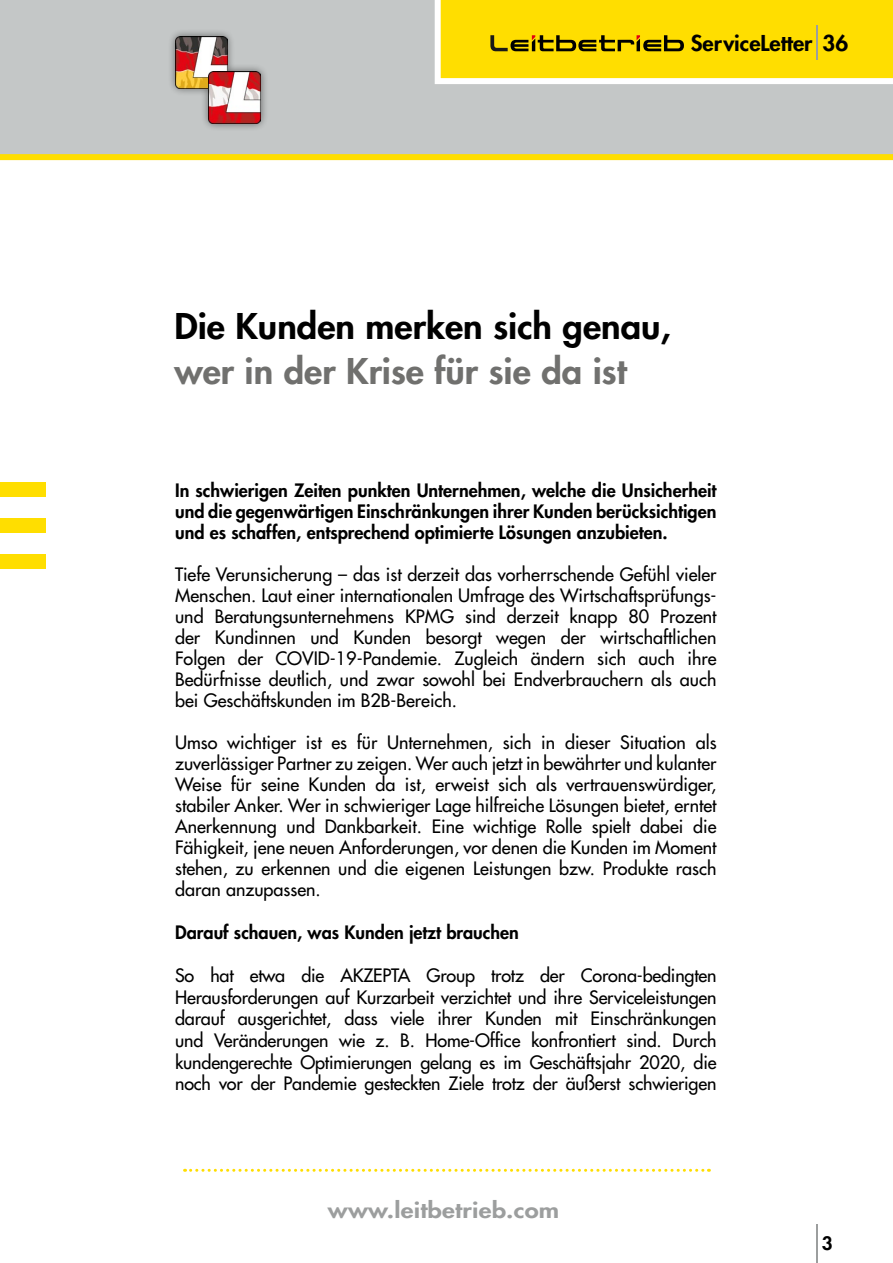
<style>
.page{position:relative;width:893px;height:1263px;background:#fff}
.page>*{position:absolute;margin:0;border:0;box-sizing:border-box;transform-origin:0 0}
.t1{font:800 34.5px "Futura Std";color:#000;scale:1.05 1}
.t2{font:800 34.5px "Futura Std";color:#70706e;scale:1.05 1}
.t3{font:800 21.3px "Futura Std";letter-spacing:.01em;color:#9c9e9e;scale:1.19 1}
.t4{font:800 21.3px "Futura Std";color:#000;scale:1.05 1}
.t5{font:500 18px/21px "Futura Std";color:#000;text-align:justify}
.t6{font:800 18px/21px "Futura Std";color:#000;text-align:justify}
.t7{font:800 18px "Futura Std";color:#000;scale:1.05 1}
</style>
<div class="page">
<div style="left:0;top:0;width:893px;height:154px;background:#c4c7c7"></div>
<div style="left:0;top:154px;width:893px;height:6px;background:#ffde00"></div>
<div style="left:0;top:518px;width:46px;height:15px;background:#ffde00"></div>
<div style="left:0;top:482px;width:46px;height:15px;background:#ffde00"></div>
<div style="left:0;top:555px;width:46px;height:14px;background:#ffde00"></div>
<svg style="left:434px;top:0;width:459px;height:84px;background:#f6d914"></svg>
<hr style="left:816px;top:25px;width:2px;height:35px;background:#9c9e9e">
<svg style="left:185px;top:1169px;width:524px;height:3px"></svg>
<hr style="left:816px;top:1224px;width:2px;height:39px;background:#9c9e9e">
<div style="left:167px;top:28px;width:102px;height:104px;background:#000;opacity:.5"></div>
<img style="left:175px;top:37px;width:52px;height:52px">
<img style="left:208px;top:71px;width:53px;height:53px">
<p class="t4" style="left:691px;top:30px;width:152px">ServiceLetter 36</p>
<h1 class="t1" style="left:174px;top:304px;width:474px">Die Kunden merken sich genau,</h1>
<h1 class="t2" style="left:174px;top:349px;width:432px">wer in der Krise für sie da ist</h1>
<p class="t6" style="left:175px;top:480px;width:543px">In schwierigen Zeiten punkten Unternehmen, welche die Unsicherheit und die gegenwärtigen Einschränkungen ihrer Kunden berücksichtigen und es schaffen, entsprechend optimierte Lösungen anzubieten.</p>
<p class="t5" style="left:175px;top:564px;width:543px">Tiefe Verunsicherung – das ist derzeit das vorherrschende Gefühl vieler Menschen. Laut einer internationalen Umfrage des Wirtschaftsprüfungs&shy;und Beratungsunternehmens KPMG sind derzeit knapp 80 Prozent der Kundinnen und Kunden besorgt wegen der wirtschaftlichen Folgen der COVID-19-Pandemie. Zugleich ändern sich auch ihre Bedürfnisse deutlich, und zwar sowohl bei Endverbrauchern als auch bei Geschäftskunden im B2B-Bereich.</p>
<p class="t5" style="left:175px;top:732px;width:543px">Umso wichtiger ist es für Unternehmen, sich in dieser Situation als zuverlässiger Partner zu zeigen. Wer auch jetzt in bewährter und kulanter Weise für seine Kunden da ist, erweist sich als vertrauenswürdiger, stabiler Anker. Wer in schwieriger Lage hilfreiche Lösungen bietet, erntet Anerkennung und Dankbarkeit. Eine wichtige Rolle spielt dabei die Fähigkeit, jene neuen Anforderungen, vor denen die Kunden im Moment stehen, zu erkennen und die eigenen Leistungen bzw. Produkte rasch daran anzupassen.</p>
<p class="t6" style="left:175px;top:922px;width:345px">Darauf schauen, was Kunden jetzt brauchen</p>
<p class="t5" style="left:175px;top:965px;width:543px;line-height:21.6px">So hat etwa die AKZEPTA Group trotz der Corona-bedingten Herausforderungen auf Kurzarbeit verzichtet und ihre Serviceleistungen darauf ausgerichtet, dass viele ihrer Kunden mit Einschränkungen und Veränderungen wie z. B. Home-Office konfrontiert sind. Durch kundengerechte Optimierungen gelang es im Geschäftsjahr 2020, die noch vor der Pandemie gesteckten Ziele trotz der äußerst schwierigen</p>
<p class="t3" style="left:328px;top:1197px;width:196px">www.leitbetrieb.com</p>
<p class="t7" style="left:822px;top:1232px;width:12px">3</p>
</div>
